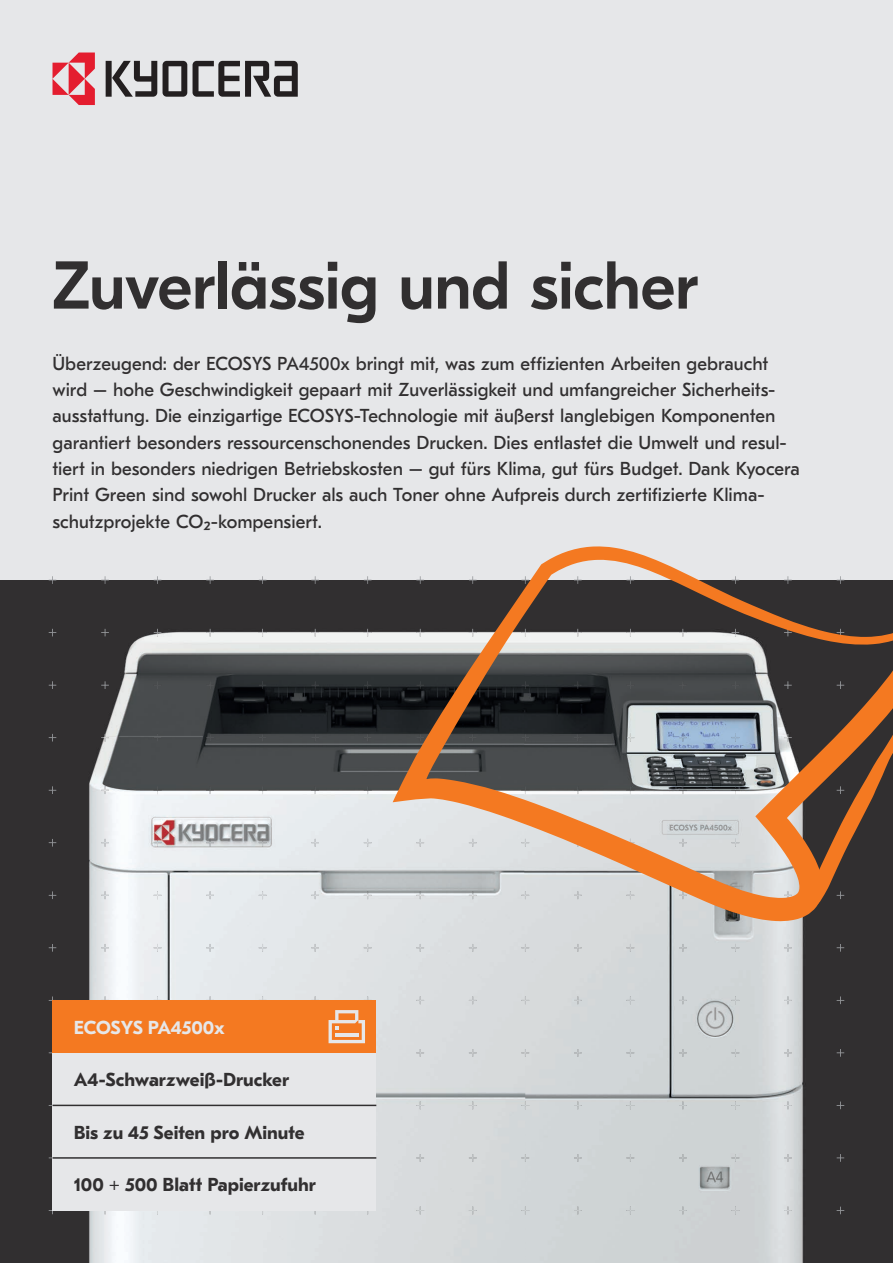
<style>
.page{position:relative;width:893px;height:1263px;background:#e6e7e9}
.page>*{position:absolute;margin:0;border:0;box-sizing:border-box;transform-origin:0 0}
.t1{font:500 67.5px "GT Eesti Pro Display";letter-spacing:-.005em;color:#312f30}
.t2{font:18.75px/26.2px "GT Eesti Pro Text";color:#312f30}
.t3{font:700 18.75px "GT Eesti Pro Text";color:#312f30}
.t4{font:700 18.75px "GT Eesti Pro Text";letter-spacing:-.01em;color:#e6e7e9}
</style>
<div class="page">
<svg style="left:193px;top:61px;width:105px;height:36px"></svg>
<svg style="left:163px;top:61px;width:24px;height:36px"></svg>
<svg style="left:106px;top:61px;width:51px;height:36px"></svg>
<svg style="left:53px;top:53px;width:42px;height:52px"></svg>
<img style="left:2px;top:594px;width:889px;height:669px">
<img style="left:49px;top:629px;width:344px;height:112px">
<img style="left:49px;top:1107px;width:531px;height:107px">
<div style="left:53px;top:1158px;width:323px;height:52px;background:#e6e7e9"></div>
<div style="left:53px;top:1105px;width:323px;height:53px;background:#e6e7e9"></div>
<div style="left:53px;top:1053px;width:323px;height:52px;background:#e6e7e9"></div>
<div style="left:53px;top:1000px;width:323px;height:53px;background:#f47921"></div>
<hr style="left:53px;top:1105px;width:323px;height:1px;background:#312f30">
<hr style="left:53px;top:1157px;width:323px;height:2px;background:#312f30">
<svg style="left:329px;top:1010px;width:36px;height:33px"></svg>
<svg style="left:393px;top:546px;width:500px;height:375px"></svg>
<svg style="left:807px;top:677px;width:86px;height:228px;background:#6b452b"></svg>
<h1 class="t1" style="left:53px;top:249px;width:647px">Zuverlässig und sicher</h1>
<p class="t2" style="left:53px;top:351px;width:749px">Überzeugend: der ECOSYS PA4500x bringt mit, was zum effizienten Arbeiten gebraucht wird – hohe Geschwindigkeit gepaart mit Zuverlässigkeit und umfangreicher Sicherheits&shy;ausstattung. Die einzigartige ECOSYS-Technologie mit äußerst langlebigen Komponenten garantiert besonders ressourcenschonendes Drucken. Dies entlastet die Umwelt und resul&shy;tiert in besonders niedrigen Betriebskosten – gut fürs Klima, gut fürs Budget. Dank Kyocera Print Green sind sowohl Drucker als auch Toner ohne Aufpreis durch zertifizierte Klima&shy;schutzprojekte CO2-kompensiert.</p>
<p class="t4" style="left:74px;top:1017px;width:153px">ECOSYS PA4500x</p>
<p class="t3" style="left:74px;top:1069px;width:217px">A4-Schwarzweiß-Drucker</p>
<p class="t3" style="left:74px;top:1122px;width:232px">Bis zu 45 Seiten pro Minute</p>
<p class="t3" style="left:74px;top:1174px;width:243px">100 + 500 Blatt Papierzufuhr</p>
</div>
